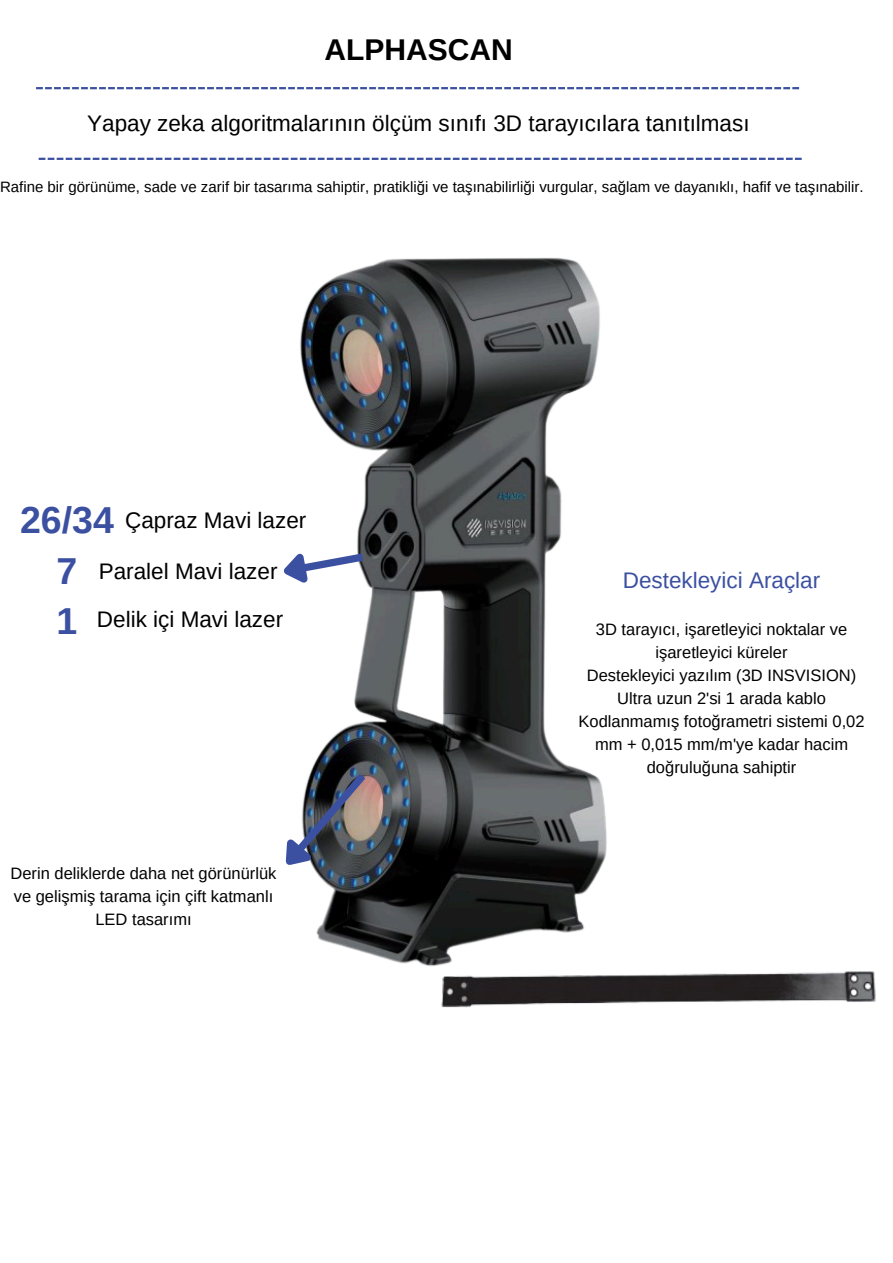
<style>
.page{position:relative;width:893px;height:1263px;background:#fff}
.page>*{position:absolute;margin:0;border:0;box-sizing:border-box;transform-origin:0 0}
.t1{font:700 37.5px "Arimo";color:#3b50a1}
.t2{font:700 30px "Arimo";color:#000}
.t3{font:22.5px "Arimo";color:#000}
.t4{font:22.5px "Arimo";color:#3b50a1}
.t5{font:16.5px/23.1px "Arimo";color:#000;text-align:center}
.t6{font:15px "Arimo";color:#000}
</style>
<div class="page">
<svg style="left:36px;top:87px;width:763px;height:2px"></svg>
<svg style="left:39px;top:158px;width:762px;height:2px;background:#6e7eb9"></svg>
<img style="left:300px;top:257px;width:307px;height:709px">
<svg style="left:284px;top:541px;width:87px;height:53px"></svg>
<img style="left:285px;top:766px;width:88px;height:118px">
<img style="left:441px;top:971px;width:435px;height:37px">
<h2 class="t2" style="left:324px;top:33px;width:190px">ALPHASCAN</h2>
<h3 class="t3" style="left:87px;top:110px;width:664px">Yapay zeka algoritmalarının ölçüm sınıfı 3D tarayıcılara tanıtılması</h3>
<p class="t6" style="left:0;top:179px;width:865px">Rafine bir görünüme, sade ve zarif bir tasarıma sahiptir, pratikliği ve taşınabilirliği vurgular, sağlam ve dayanıklı, hafif ve taşınabilir.</p>
<p class="t1" style="left:20px;top:499px;width:95px">26/34</p>
<p class="t3" style="left:125px;top:507px;width:183px">Çapraz Mavi lazer</p>
<p class="t1" style="left:57px;top:550px;width:22px">7</p>
<p class="t3" style="left:99px;top:558px;width:180px">Paralel Mavi lazer</p>
<p class="t1" style="left:57px;top:600px;width:22px">1</p>
<h1 class="t3" style="left:97px;top:606px;width:188px">Delik içi Mavi lazer</h1>
<h3 class="t5" style="left:11px;top:862px;width:267px">Derin deliklerde daha net görünürlük ve gelişmiş tarama için çift katmanlı<br>LED tasarımı</h3>
<p class="t4" style="left:623px;top:567px;width:199px">Destekleyici Araçlar</p>
<h3 class="t5" style="left:596px;top:617px;width:253px">3D tarayıcı, işaretleyici noktalar ve işaretleyici küreler</h3>
<h3 class="t5" style="left:587px;top:663px;width:271px">Destekleyici yazılım (3D INSVISION)</h3>
<p class="t5" style="left:617px;top:686px;width:210px">Ultra uzun 2'si 1 arada kablo</p>
<h3 class="t5" style="left:578px;top:709px;width:288px">Kodlanmamış fotoğrametri sistemi 0,02 mm + 0,015 mm/m'ye kadar hacim</h3>
<p class="t5" style="left:647px;top:756px;width:151px">doğruluğuna sahiptir</p>
</div>
